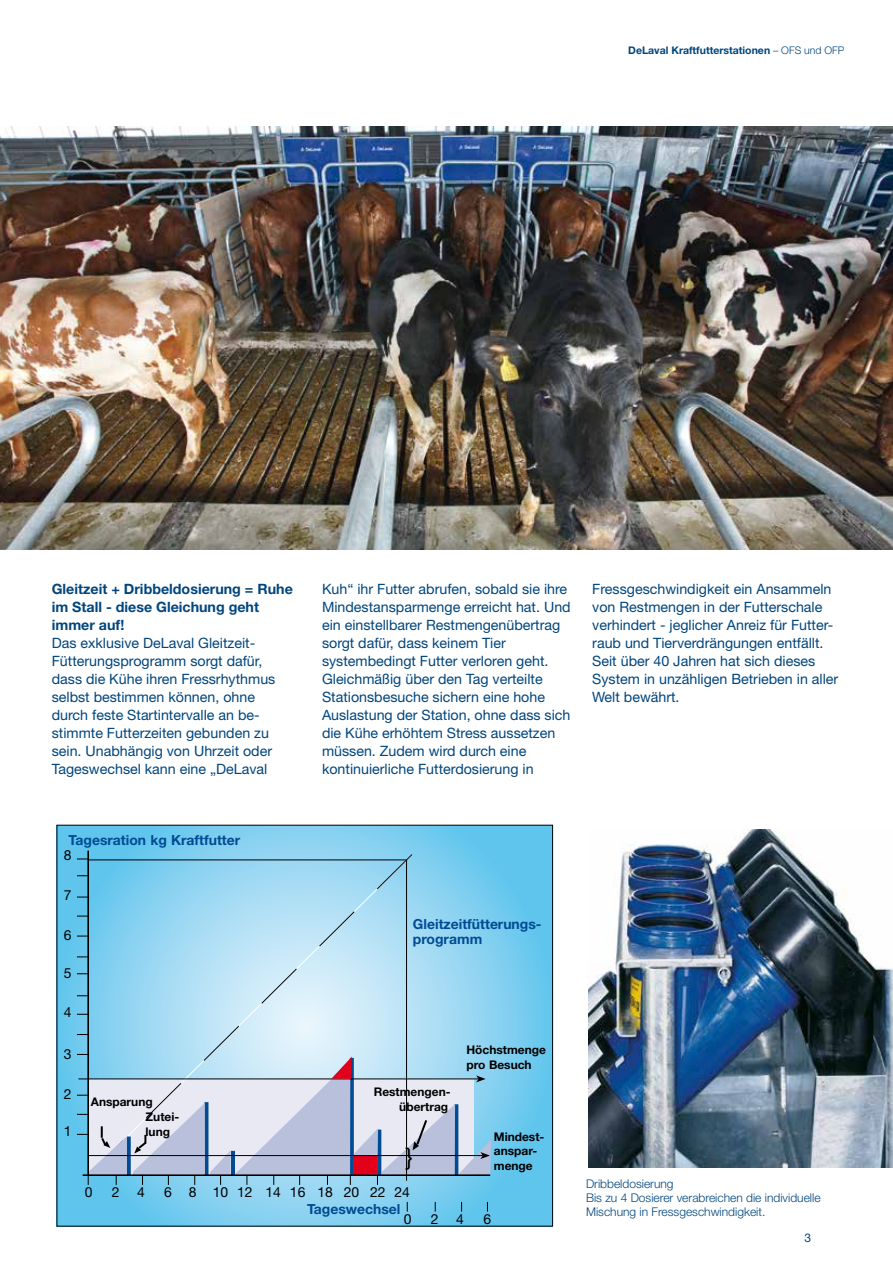
<style>
.page{position:relative;width:893px;height:1263px;background:#fff}
.page>*{position:absolute;margin:0;border:0;box-sizing:border-box;transform-origin:0 0}
.t1{font:23.85px "Helvetica Neue LT Std";color:#000}
._2_Body_copy_text{font:14.25px/18px "Helvetica Neue LT Std";color:#00457d}
._5_Sub_headline_Body{font:700 14.25px/18px "Helvetica Neue LT Std";color:#00457d}
.t2{font:700 13.95px "Helvetica Neue LT Std";color:#004b93}
.t3{font:13.95px "Helvetica Neue LT Std";color:#000}
.t4{font:300 12px/14.4px "Helvetica Neue LT Std";color:#00457d}
.t5{font:700 12px "Helvetica Neue LT Std";color:#000}
.t6{font:12px "Helvetica Neue LT Std";color:#00457d}
.t7{font:700 10.5px "Helvetica Neue LT Std";color:#00457d}
.s1{font-weight:300}
</style>
<div class="page">
<img style="left:0;top:126px;width:893px;height:424px">
<svg style="left:59px;top:827px;width:492px;height:397px;background:#7ce"></svg>
<svg style="left:89px;top:853px;width:324px;height:321px;background:#abdcf2"></svg>
<svg style="left:127px;top:1136px;width:4px;height:38px"></svg>
<svg style="left:77px;top:1126px;width:50px;height:59px;background:#a6cae3"></svg>
<hr style="left:88px;top:1155px;width:395px;height:1px;background:#000">
<hr style="left:78px;top:1078px;width:400px;height:1px;background:#000">
<hr style="left:406px;top:860px;width:1px;height:321px;background:#000">
<hr style="left:83px;top:1174px;width:407px;height:2px;background:#000">
<hr style="left:87px;top:851px;width:2px;height:324px;background:#000">
<svg style="left:133px;top:1056px;width:358px;height:129px;background:#bccbde"></svg>
<img style="left:589px;top:829px;width:304px;height:338px">
<p class="t7" style="left:628px;top:44px;width:218px">DeLaval Kraftfutterstationen <span class="s1">– OFS und OFP</span></p>
<p class="_5_Sub_headline_Body" style="left:52px;top:580px;width:243px">Gleitzeit + Dribbeldosierung = Ruhe im Stall - diese Gleichung geht immer auf!</p>
<p class="_2_Body_copy_text" style="left:52px;top:634px;width:225px">Das exklusive DeLaval Gleitzeit-Fütterungsprogramm sorgt dafür, dass die Kühe ihren Fressrhythmus selbst bestimmen können, ohne durch feste Startintervalle an be&shy;stimmte Futterzeiten gebunden zu sein. Unabhängig von Uhrzeit oder Tageswechsel kann eine „DeLaval</p>
<p class="t2" style="left:69px;top:831px;width:173px">Tagesration kg Kraftfutter</p>
<p class="t3" style="left:64px;top:846px;width:9px">8</p>
<p class="t3" style="left:64px;top:887px;width:9px">7</p>
<p class="t3" style="left:64px;top:926px;width:9px">6</p>
<p class="t3" style="left:64px;top:965px;width:9px">5</p>
<p class="t3" style="left:64px;top:1004px;width:9px">4</p>
<p class="t3" style="left:64px;top:1045px;width:9px">3</p>
<p class="t3" style="left:64px;top:1086px;width:9px">2</p>
<p class="t3" style="left:64px;top:1123px;width:9px">1</p>
<p class="t5" style="left:91px;top:1094px;width:63px">Ansparung</p>
<p class="t5" style="left:146px;top:1109px;width:35px">Zutei-</p>
<p class="t5" style="left:146px;top:1124px;width:26px">lung</p>
<p class="_2_Body_copy_text" style="left:322px;top:580px;width:250px">Kuh“ ihr Futter abrufen, sobald sie ihre Mindestansparmenge erreicht hat. Und ein einstellbarer Restmengenübertrag sorgt dafür, dass keinem Tier systembedingt Futter verloren geht.<br>Gleichmäßig über den Tag verteilte Stationsbesuche sichern eine hohe Auslastung der Station, ohne dass sich die Kühe erhöhtem Stress aussetzen müssen. Zudem wird durch eine kontinuierliche Futterdosierung in</p>
<p class="_2_Body_copy_text" style="left:592px;top:580px;width:247px">Fressgeschwindigkeit ein Ansammeln von Restmengen in der Futterschale verhindert - jeglicher Anreiz für Futter&shy;raub und Tierverdrängungen entfällt.<br>Seit über 40 Jahren hat sich dieses System in unzähligen Betrieben in aller Welt bewährt.</p>
<p class="t2" style="left:413px;top:915px;width:130px">Gleitzeitfütterungs-</p>
<p class="t2" style="left:413px;top:931px;width:71px">programm</p>
<p class="t5" style="left:374px;top:1084px;width:78px">Restmengen-</p>
<p class="t5" style="left:399px;top:1099px;width:50px">übertrag</p>
<p class="t1" style="left:405px;top:1142px;width:9px">}</p>
<p class="t5" style="left:466px;top:1042px;width:81px">Höchstmenge</p>
<p class="t5" style="left:466px;top:1057px;width:67px">pro Besuch</p>
<p class="t5" style="left:494px;top:1129px;width:52px">Mindest-</p>
<p class="t5" style="left:494px;top:1144px;width:45px">anspar-</p>
<p class="t5" style="left:494px;top:1158px;width:40px">menge</p>
<p class="t3" style="left:85px;top:1183px;width:9px">0</p>
<p class="t3" style="left:112px;top:1183px;width:9px">2</p>
<p class="t3" style="left:137px;top:1183px;width:9px">4</p>
<p class="t3" style="left:164px;top:1183px;width:9px">6</p>
<p class="t3" style="left:189px;top:1183px;width:9px">8</p>
<p class="t3" style="left:213px;top:1183px;width:17px">10</p>
<p class="t3" style="left:237px;top:1183px;width:17px">12</p>
<p class="t3" style="left:265px;top:1183px;width:17px">14</p>
<p class="t3" style="left:290px;top:1183px;width:17px">16</p>
<p class="t3" style="left:317px;top:1183px;width:17px">18</p>
<p class="t3" style="left:344px;top:1183px;width:17px">20</p>
<p class="t3" style="left:370px;top:1183px;width:17px">22</p>
<p class="t3" style="left:395px;top:1183px;width:17px">24</p>
<p class="t2" style="left:307px;top:1201px;width:95px">Tageswechsel</p>
<p class="t3" style="left:404px;top:1210px;width:9px">0</p>
<p class="t3" style="left:431px;top:1210px;width:9px">2</p>
<p class="t3" style="left:456px;top:1210px;width:9px">4</p>
<p class="t3" style="left:483px;top:1210px;width:9px">6</p>
<p class="t4" style="left:586px;top:1176px;width:89px">Dribbeldosierung</p>
<p class="t4" style="left:586px;top:1190px;width:236px">Bis zu 4 Dosierer verabreichen die individuelle<br>Mischung in Fressgeschwindigkeit.</p>
<p class="t6" style="left:804px;top:1231px;width:8px">3</p>
</div>
